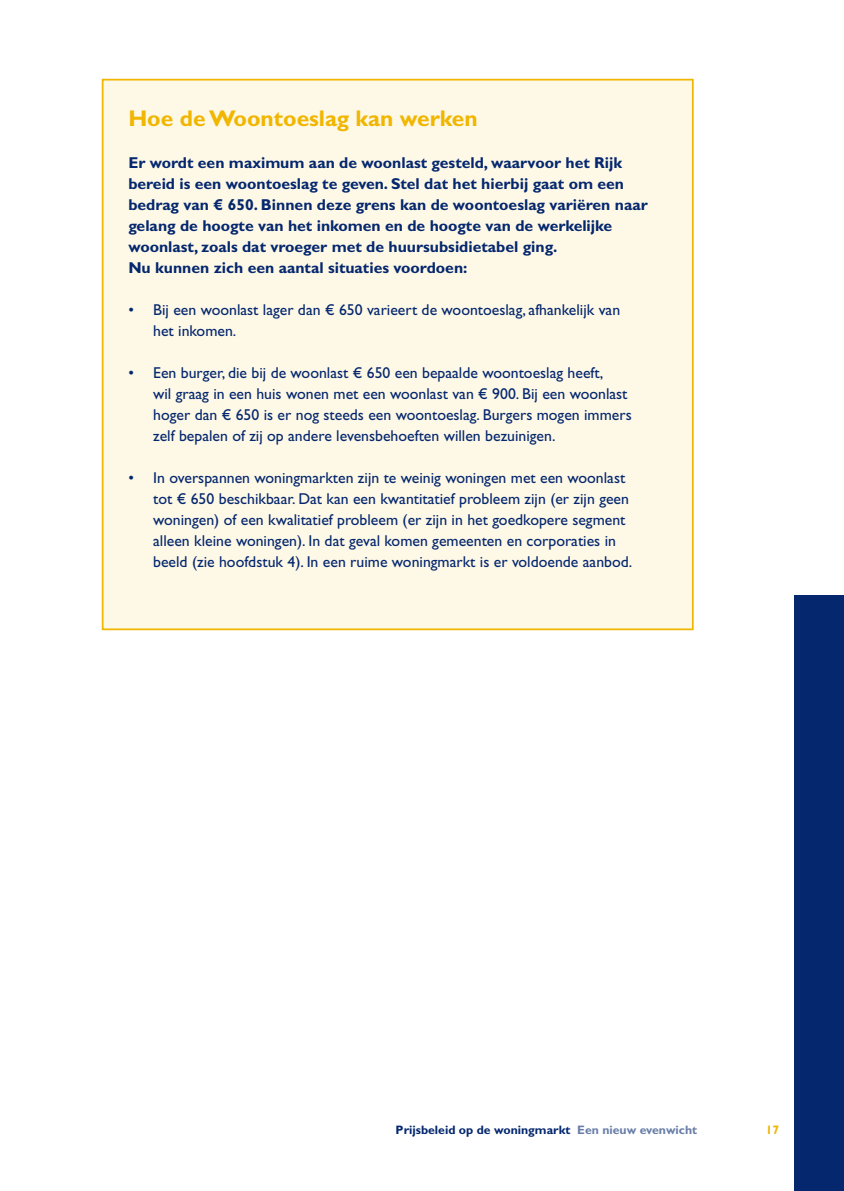
<style>
.page{position:relative;width:844px;height:1191px;background:#fff}
.page>*{position:absolute;margin:0;border:0;box-sizing:border-box;transform-origin:0 0}
.t1{font:700 22.75px "Gill Sans Std";color:#f0b600}
.t2{font:15.75px/21px "Gill Sans Std";color:#04276e}
.t3{font:700 15.75px/21px "Gill Sans Std";color:#04276e}
.t4{font:700 12.25px "Gill Sans Std";color:#04276e}
.t5{font:700 12.25px "Gill Sans Std";color:#f0b600}
.s1{color:#687da8}
</style>
<div class="page">
<div style="left:794px;top:595px;width:49px;height:596px;background:#04276e"></div>
<div style="left:103px;top:80px;width:589px;height:549px;background:#fef8e6"></div>
<div style="left:102px;top:79px;width:591px;height:551px;border:2px solid #f0b600"></div>
<h1 class="t1" style="left:128px;top:105px;width:351px">Hoe de Woontoeslag kan werken</h1>
<p class="t3" style="left:128px;top:152px;width:521px">Er wordt een maximum aan de woonlast gesteld, waarvoor het Rijk bereid is een woontoeslag te geven. Stel dat het hierbij gaat om een bedrag van € 650. Binnen deze grens kan de woontoeslag variëren naar gelang de hoogte van het inkomen en de hoogte van de werkelijke woonlast, zoals dat vroeger met de huursubsidietabel ging.<br>Nu kunnen zich een aantal situaties voordoen:</p>
<p class="t2" style="left:153px;top:299px;width:468px;text-indent:-25px">• Bij een woonlast lager dan € 650 varieert de woontoeslag, afhankelijk van het inkomen.</p>
<p class="t2" style="left:153px;top:362px;width:480px;text-indent:-25px">• Een burger, die bij de woonlast € 650 een bepaalde woontoeslag heeft,<br>wil graag in een huis wonen met een woonlast van € 900. Bij een woonlast hoger dan € 650 is er nog steeds een woontoeslag. Burgers mogen immers zelf bepalen of zij op andere levensbehoeften willen bezuinigen.</p>
<p class="t2" style="left:153px;top:467px;width:480px;text-indent:-25px">• In overspannen woningmarkten zijn te weinig woningen met een woonlast tot € 650 beschikbaar. Dat kan een kwantitatief probleem zijn (er zijn geen woningen) of een kwalitatief probleem (er zijn in het goedkopere segment alleen kleine woningen). In dat geval komen gemeenten en corporaties in beeld (zie hoofdstuk 4). In een ruime woningmarkt is er voldoende aanbod.</p>
<p class="t4" style="left:395px;top:1123px;width:303px">Prijsbeleid op de woningmarkt <span class="s1">Een nieuw evenwicht</span></p>
<p class="t5" style="left:765px;top:1123px;width:15px">17</p>
</div>
